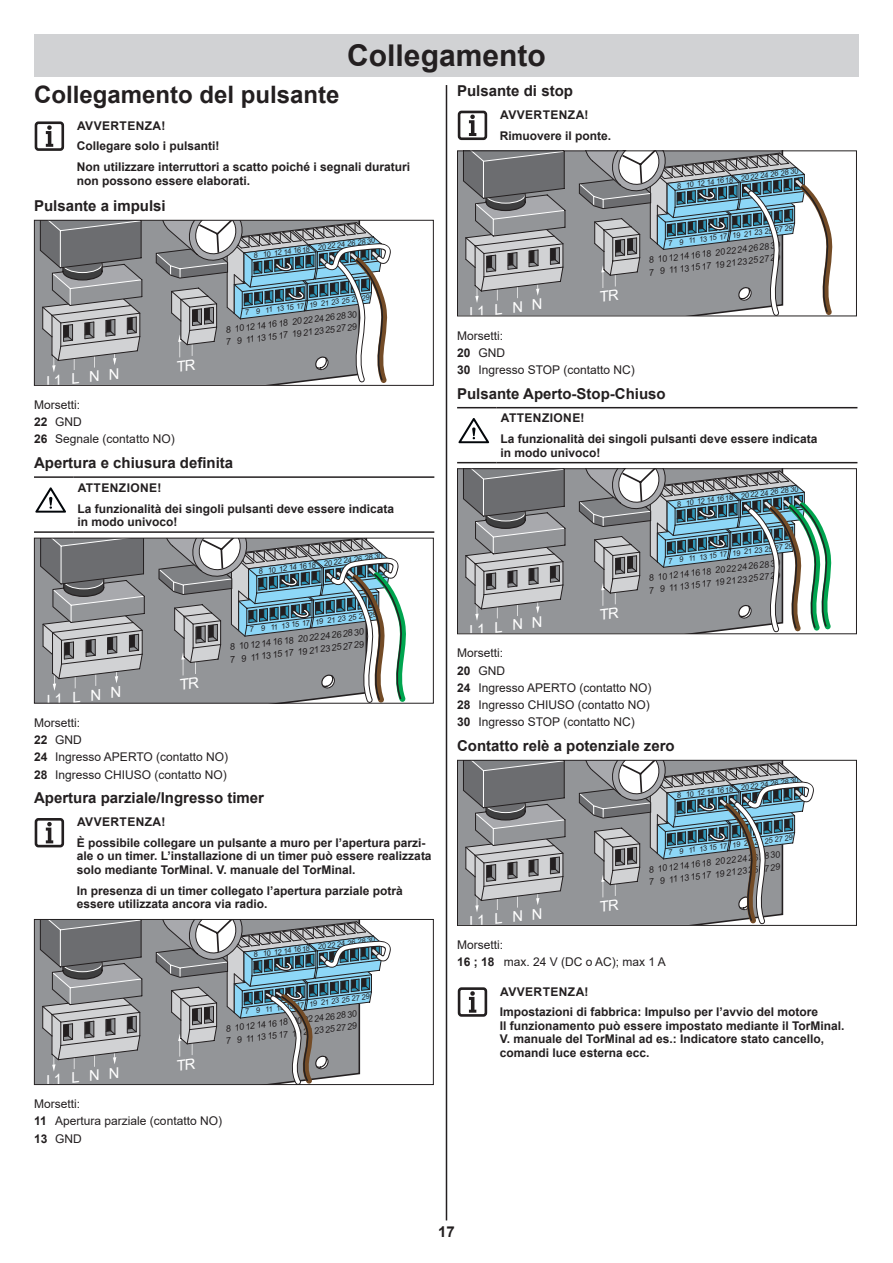
<style>
.page{position:relative;width:893px;height:1263px;background:#fff}
.page>*{position:absolute;margin:0;border:0;box-sizing:border-box;transform-origin:0 0}
.t1{font:700 30px "Arial";color:#231f20}
.t2{font:700 24px "Arial";color:#231f20}
.t3{font:15.15px "Arial";color:#fff}
.t4{font:700 15px "Arial";color:#231f20}
.t5{font:14.85px "Arial";color:#fff}
.t6{font:700 12px/20.7px "Arial";color:#231f20}
.t7{font:12px/17.2px "Arial";color:#231f20}
.t8{font:9.15px/12.6px "Arial";color:#231f20}
.t9{font:9px/12.5px "Arial";color:#231f20}
.t10{font:7.65px "Arial";color:#231f20}
.t11{font:7.5px "Arial";color:#231f20}
.s1{font-weight:700}
</style>
<div class="page">
<div style="left:34px;top:34px;width:825px;height:43px;background:#d1d2d4"></div>
<hr style="left:446px;top:85px;width:1px;height:1135px;background:#231f20">
<div style="left:36px;top:222px;width:119px;height:162px;background:#939598"></div>
<svg style="left:39px;top:222px;width:104px;height:150px;background:#8f9093"></svg>
<div style="left:34px;top:220px;width:400px;height:166px;border:1px solid #231f20"></div>
<hr style="left:73px;top:476px;width:361px;height:2px;background:#231f20">
<hr style="left:34px;top:476px;width:39px;height:2px;background:#231f20">
<hr style="left:34px;top:531px;width:39px;height:2px;background:#231f20">
<hr style="left:73px;top:531px;width:361px;height:2px;background:#231f20">
<div style="left:36px;top:540px;width:122px;height:162px;background:#939598"></div>
<svg style="left:40px;top:540px;width:106px;height:151px;background:#909093"></svg>
<div style="left:34px;top:538px;width:400px;height:166px;border:1px solid #231f20"></div>
<div style="left:36px;top:921px;width:119px;height:162px;background:#939598"></div>
<svg style="left:39px;top:921px;width:104px;height:150px;background:#8f9093"></svg>
<div style="left:34px;top:919px;width:400px;height:166px;border:1px solid #231f20"></div>
<div style="left:459px;top:152px;width:119px;height:162px;background:#939598"></div>
<svg style="left:463px;top:152px;width:103px;height:151px;background:#8f9093"></svg>
<div style="left:457px;top:150px;width:400px;height:166px;border:1px solid #231f20"></div>
<hr style="left:496px;top:407px;width:361px;height:1px;background:#231f20">
<hr style="left:457px;top:407px;width:39px;height:1px;background:#231f20">
<hr style="left:457px;top:462px;width:39px;height:1px;background:#231f20">
<hr style="left:496px;top:462px;width:361px;height:1px;background:#231f20">
<div style="left:459px;top:470px;width:119px;height:162px;background:#939598"></div>
<svg style="left:463px;top:470px;width:103px;height:151px;background:#8f9093"></svg>
<div style="left:457px;top:468px;width:400px;height:166px;border:1px solid #231f20"></div>
<div style="left:459px;top:762px;width:119px;height:162px;background:#939598"></div>
<svg style="left:463px;top:762px;width:103px;height:150px;background:#8f9093"></svg>
<div style="left:457px;top:760px;width:400px;height:166px;border:1px solid #231f20"></div>
<div style="left:35px;top:121px;width:29px;height:30px;border:3px solid #231f20;border-radius:3px"></div>
<svg style="left:46px;top:125px;width:7px;height:22px"></svg>
<svg style="left:35px;top:487px;width:31px;height:26px"></svg>
<div style="left:35px;top:818px;width:29px;height:29px;border:3px solid #231f20;border-radius:3px"></div>
<svg style="left:46px;top:822px;width:7px;height:21px"></svg>
<div style="left:458px;top:111px;width:29px;height:29px;border:3px solid #231f20;border-radius:3px"></div>
<svg style="left:469px;top:115px;width:7px;height:21px"></svg>
<svg style="left:458px;top:418px;width:31px;height:25px"></svg>
<div style="left:458px;top:987px;width:29px;height:30px;border:3px solid #231f20;border-radius:3px"></div>
<svg style="left:469px;top:991px;width:7px;height:22px"></svg>
<svg style="left:155px;top:220px;width:241px;height:165px;background:#959fa5"></svg>
<svg style="left:158px;top:538px;width:257px;height:165px"></svg>
<svg style="left:155px;top:919px;width:236px;height:165px;background:#949fa5"></svg>
<svg style="left:578px;top:151px;width:263px;height:165px"></svg>
<svg style="left:578px;top:469px;width:262px;height:164px"></svg>
<svg style="left:578px;top:760px;width:236px;height:165px;background:#959fa5"></svg>
<h1 class="t1" style="left:347px;top:35px;width:200px">Collegamento</h1>
<h2 class="t2" style="left:34px;top:77px;width:307px">Collegamento del pulsante</h2>
<p class="t6" style="left:77px;top:115px;width:335px">AVVERTENZA!<br>Collegare solo i pulsanti!<br>Non utilizzare interruttori a scatto poiché i segnali duraturi</p>
<p class="t6" style="left:77px;top:170px;width:175px">non possono essere elaborati.</p>
<p class="t4" style="left:34px;top:195px;width:133px">Pulsante a impulsi</p>
<p class="t11" style="left:253px;top:251px;width:58px;rotate:-7deg">8 10 12 14 1618</p>
<p class="t11" style="left:317px;top:242px;width:59px;rotate:-7deg">20 22 24 26 28 30</p>
<p class="t4" style="left:457px;top:80px;width:117px">Pulsante di stop</p>
<p class="t6" style="left:500px;top:104px;width:113px">AVVERTENZA!<br>Rimuovere il ponte.</p>
<p class="t11" style="left:676px;top:181px;width:58px;rotate:-7deg">8 10 12 14 1618</p>
<p class="t11" style="left:740px;top:173px;width:59px;rotate:-7deg">20 22 24 26 28 30</p>
<p class="t11" style="left:732px;top:230px;width:62px;rotate:-7deg">19 21 23 25 27 29</p>
<p class="t11" style="left:667px;top:238px;width:61px;rotate:-7deg">7 9 11 131517</p>
<p class="t9" style="left:714px;top:246px;width:67px;rotate:-7deg">20 22 24 26 28 30</p>
<p class="t9" style="left:647px;top:255px;width:134px;rotate:-7deg">8 1012141618<br>7 9 11 13 15 17 19 21 23 25 27 29</p>
<p class="t5" style="left:45px;top:372px;width:75px;rotate:-7deg">L1LNN</p>
<p class="t11" style="left:309px;top:300px;width:62px;rotate:-7deg">19 21 23 25 27 29</p>
<p class="t11" style="left:244px;top:308px;width:61px;rotate:-7deg">7 9 11 131517</p>
<p class="t9" style="left:291px;top:316px;width:67px;rotate:-7deg">20 22 24 26 28 30</p>
<p class="t9" style="left:223px;top:324px;width:134px;rotate:-7deg">8 1012141618<br>7 9 11 13 15 17 19 21 23 25 27 29</p>
<p class="t7" style="left:34px;top:396px;width:142px">Morsetti:<br><span class="s1">22</span> GND<br><span class="s1">26</span> Segnale (contatto NO)</p>
<p class="t4" style="left:34px;top:452px;width:201px">Apertura e chiusura definita</p>
<p class="t6" style="left:77px;top:477px;width:318px">ATTENZIONE!<br>La funzionalità dei singoli pulsanti deve essere indicata</p>
<p class="t6" style="left:77px;top:512px;width:102px">in modo univoco!</p>
<p class="t10" style="left:258px;top:567px;width:59px;rotate:-7deg">8 10 12 14 1618</p>
<p class="t10" style="left:323px;top:558px;width:61px;rotate:-7deg">20 22 24 26 28 30</p>
<p class="t3" style="left:45px;top:691px;width:77px;rotate:-7deg">L1LNN</p>
<p class="t10" style="left:314px;top:617px;width:64px;rotate:-7deg">19 21 23 25 27 29</p>
<p class="t10" style="left:249px;top:625px;width:62px;rotate:-7deg">7 9 11 131517</p>
<p class="t8" style="left:297px;top:633px;width:68px;rotate:-7deg">20 22 24 26 28 30</p>
<p class="t8" style="left:228px;top:641px;width:136px;rotate:-7deg">8 1012141618<br>7 9 11 13 15 17 19 21 23 25 27 29</p>
<p class="t7" style="left:34px;top:714px;width:196px">Morsetti:<br><span class="s1">22</span> GND<br><span class="s1">24</span> Ingresso APERTO (contatto NO)<br><span class="s1">28</span> Ingresso CHIUSO (contatto NO)</p>
<p class="t4" style="left:34px;top:787px;width:232px">Apertura parziale/Ingresso timer</p>
<p class="t6" style="left:77px;top:812px;width:350px">AVVERTENZA!<br>È possibile collegare un pulsante a muro per l’apertura parzi-</p>
<p class="t6" style="left:77px;top:849px;width:356px;line-height:13.5px">ale o un timer. L’installazione di un timer può essere realizzata solo mediante TorMinal. V. manuale del TorMinal.</p>
<p class="t6" style="left:77px;top:884px;width:328px;line-height:13.5px">In presenza di un timer collegato l’apertura parziale potrà essere utilizzata ancora via radio.</p>
<p class="t11" style="left:253px;top:950px;width:58px;rotate:-7deg">8 10 12 14 1618</p>
<p class="t11" style="left:317px;top:942px;width:59px;rotate:-7deg">20 22 24 26 28 30</p>
<p class="t5" style="left:45px;top:1071px;width:75px;rotate:-7deg">L1LNN</p>
<p class="t11" style="left:309px;top:999px;width:62px;rotate:-7deg">19 21 23 25 27 29</p>
<p class="t11" style="left:244px;top:1007px;width:61px;rotate:-7deg">7 9 11 131517</p>
<p class="t9" style="left:291px;top:1015px;width:67px;rotate:-7deg">20 22 24 26 28 30</p>
<p class="t9" style="left:223px;top:1023px;width:134px;rotate:-7deg">8 1012141618<br>7 9 11 13 15 17 19 21 23 25 27 29</p>
<p class="t7" style="left:34px;top:1095px;width:189px">Morsetti:<br><span class="s1">11</span> Apertura parziale (contatto NO)<br><span class="s1">13</span> GND</p>
<p class="t5" style="left:468px;top:303px;width:75px;rotate:-7deg">L1LNN</p>
<p class="t7" style="left:457px;top:327px;width:179px">Morsetti:<br><span class="s1">20</span> GND<br><span class="s1">30</span> Ingresso STOP (contatto NC)</p>
<p class="t4" style="left:457px;top:383px;width:210px">Pulsante Aperto-Stop-Chiuso</p>
<p class="t6" style="left:501px;top:408px;width:318px">ATTENZIONE!<br>La funzionalità dei singoli pulsanti deve essere indicata</p>
<p class="t6" style="left:501px;top:442px;width:102px">in modo univoco!</p>
<p class="t11" style="left:676px;top:499px;width:58px;rotate:-7deg">8 10 12 14 1618</p>
<p class="t11" style="left:740px;top:491px;width:59px;rotate:-7deg">20 22 24 26 28 30</p>
<p class="t5" style="left:468px;top:621px;width:75px;rotate:-7deg">L1LNN</p>
<p class="t11" style="left:732px;top:548px;width:62px;rotate:-7deg">19 21 23 25 27 29</p>
<p class="t11" style="left:667px;top:556px;width:61px;rotate:-7deg">7 9 11 131517</p>
<p class="t9" style="left:714px;top:564px;width:67px;rotate:-7deg">20 22 24 26 28 30</p>
<p class="t9" style="left:647px;top:572px;width:134px;rotate:-7deg">8 1012141618<br>7 9 11 13 15 17 19 21 23 25 27 29</p>
<p class="t7" style="left:457px;top:644px;width:196px">Morsetti:<br><span class="s1">20</span> GND<br><span class="s1">24</span> Ingresso APERTO (contatto NO)<br><span class="s1">28</span> Ingresso CHIUSO (contatto NO)<br><span class="s1">30</span> Ingresso STOP (contatto NC)</p>
<p class="t4" style="left:457px;top:735px;width:219px">Contatto relè a potenziale zero</p>
<p class="t11" style="left:676px;top:791px;width:58px;rotate:-7deg">8 10 12 14 1618</p>
<p class="t11" style="left:740px;top:782px;width:59px;rotate:-7deg">20 22 24 26 28 30</p>
<p class="t5" style="left:468px;top:912px;width:75px;rotate:-7deg">L1LNN</p>
<p class="t11" style="left:732px;top:840px;width:62px;rotate:-7deg">19 21 23 25 27 29</p>
<p class="t11" style="left:667px;top:848px;width:61px;rotate:-7deg">7 9 11 131517</p>
<p class="t9" style="left:714px;top:856px;width:67px;rotate:-7deg">20 22 24 26 28 30</p>
<p class="t9" style="left:647px;top:864px;width:134px;rotate:-7deg">8 1012141618<br>7 9 11 13 15 17 19 21 23 25 27 29</p>
<p class="t7" style="left:457px;top:936px;width:210px">Morsetti:<br><span class="s1">16 ; 18</span> max. 24 V (DC o AC); max 1 A</p>
<p class="t6" style="left:500px;top:981px;width:320px">AVVERTENZA!<br>Impostazioni di fabbrica: Impulso per l’avvio del motore</p>
<p class="t6" style="left:500px;top:1019px;width:346px;line-height:13.5px">Il funzionamento può essere impostato mediante il TorMinal.<br>V. manuale del TorMinal ad es.: Indicatore stato cancello, comandi luce esterna ecc.</p>
<p class="t4" style="left:438px;top:1221px;width:18px">17</p>
</div>
